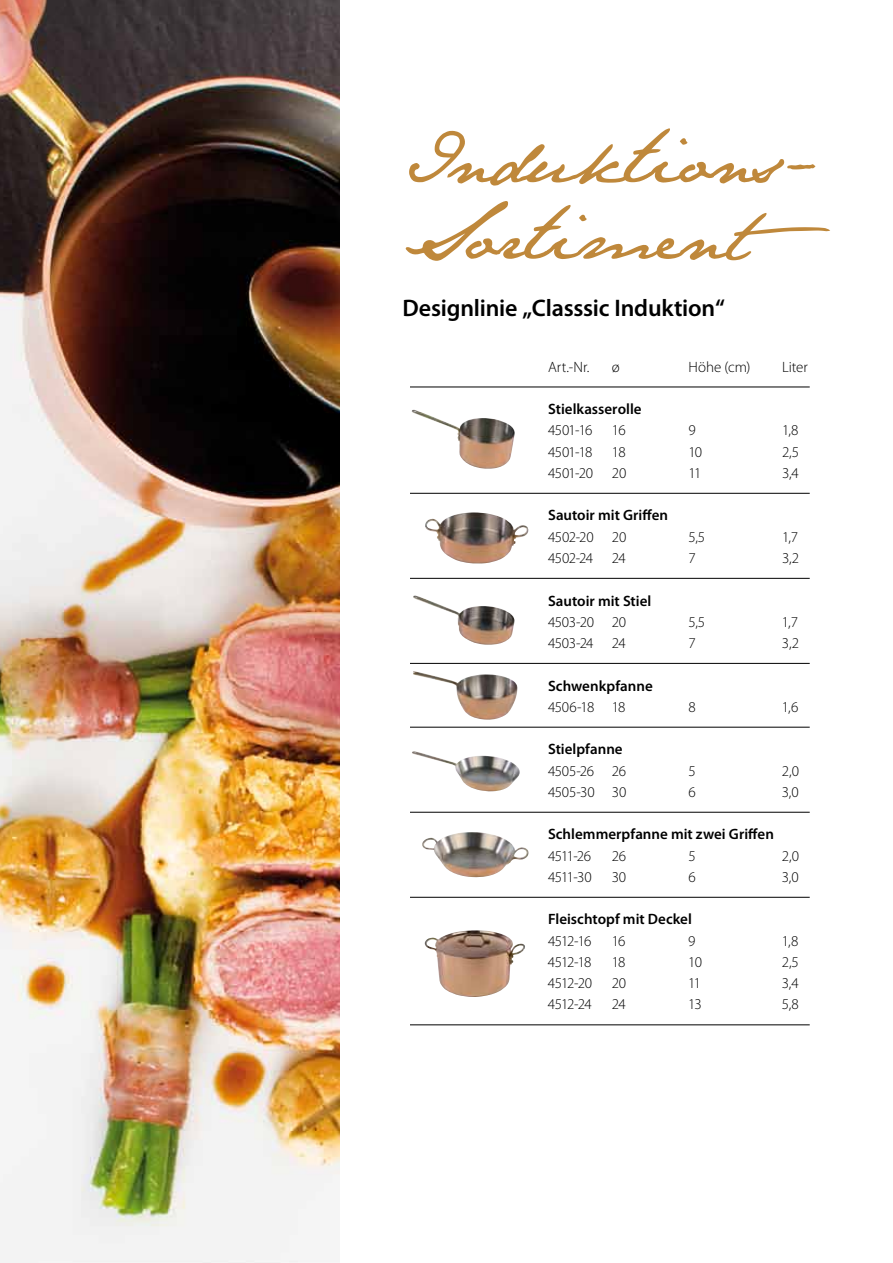
<style>
.page{position:relative;width:893px;height:1263px;background:#fff}
.page>*{position:absolute;margin:0;border:0;box-sizing:border-box;transform-origin:0 0}
.t1{font:66px/76.5px "Jane Austen";color:#bf883b}
.t2{font:600 24px "Myriad Pro";letter-spacing:-.01em;color:#000}
.t3{font:300 15px "Myriad Pro";letter-spacing:-.035em;color:#000}
.t4{font:600 15px "Myriad Pro";color:#000}
</style>
<div class="page">
<img style="left:0;top:0;width:339px;height:1263px">
<svg style="left:624px;top:128px;width:46px;height:54px"></svg>
<svg style="left:524px;top:205px;width:47px;height:54px"></svg>
<img style="left:411px;top:410px;width:104px;height:59px">
<img style="left:424px;top:930px;width:101px;height:67px">
<img style="left:425px;top:512px;width:103px;height:52px">
<hr style="left:410px;top:387px;width:400px;height:1px;background:#000">
<hr style="left:410px;top:493px;width:400px;height:1px;background:#000">
<hr style="left:410px;top:578px;width:400px;height:1px;background:#000">
<hr style="left:410px;top:663px;width:400px;height:1px;background:#000">
<hr style="left:410px;top:727px;width:400px;height:1px;background:#000">
<hr style="left:410px;top:812px;width:400px;height:1px;background:#000">
<hr style="left:410px;top:897px;width:400px;height:1px;background:#000">
<hr style="left:410px;top:1024px;width:400px;height:1px;background:#000">
<img style="left:413px;top:595px;width:102px;height:50px">
<img style="left:413px;top:671px;width:105px;height:49px">
<img style="left:412px;top:751px;width:108px;height:40px">
<img style="left:422px;top:832px;width:107px;height:45px">
<h1 class="t1" style="left:402px;top:121px;width:429px">Induk ions-<br>Sor iment</h1>
<h2 class="t2" style="left:403px;top:292px;width:324px">Designlinie „Classsic Induktion“</h2>
<p class="t3" style="left:548px;top:358px;width:43px">Art.-Nr.</p>
<p class="t3" style="left:612px;top:358px;width:9px">ø</p>
<p class="t3" style="left:688px;top:358px;width:63px">Höhe (cm)</p>
<p class="t3" style="left:782px;top:358px;width:27px">Liter</p>
<p class="t4" style="left:548px;top:400px;width:95px">Stielkasserolle</p>
<p class="t3" style="left:548px;top:422px;width:46px">4501-16</p>
<p class="t3" style="left:612px;top:422px;width:15px">16</p>
<p class="t3" style="left:688px;top:422px;width:9px">9</p>
<p class="t3" style="left:782px;top:422px;width:18px">1,8</p>
<p class="t3" style="left:548px;top:443px;width:46px">4501-18</p>
<p class="t3" style="left:612px;top:443px;width:15px">18</p>
<p class="t3" style="left:688px;top:443px;width:15px">10</p>
<p class="t3" style="left:782px;top:443px;width:19px">2,5</p>
<p class="t3" style="left:548px;top:465px;width:46px">4501-20</p>
<p class="t3" style="left:612px;top:465px;width:16px">20</p>
<p class="t3" style="left:688px;top:465px;width:14px">11</p>
<p class="t3" style="left:782px;top:465px;width:18px">3,4</p>
<p class="t4" style="left:548px;top:506px;width:122px">Sautoir mit Griffen</p>
<p class="t3" style="left:548px;top:528px;width:80px">4502-20 20</p>
<p class="t3" style="left:688px;top:528px;width:18px">5,5</p>
<p class="t3" style="left:782px;top:528px;width:18px">1,7</p>
<p class="t3" style="left:548px;top:550px;width:79px">4502-24 24</p>
<p class="t3" style="left:688px;top:550px;width:9px">7</p>
<p class="t3" style="left:782px;top:550px;width:19px">3,2</p>
<p class="t4" style="left:548px;top:591px;width:105px">Sautoir mit Stiel</p>
<p class="t3" style="left:548px;top:613px;width:80px">4503-20 20</p>
<p class="t3" style="left:688px;top:613px;width:18px">5,5</p>
<p class="t3" style="left:782px;top:613px;width:18px">1,7</p>
<p class="t3" style="left:548px;top:635px;width:79px">4503-24 24</p>
<p class="t3" style="left:688px;top:635px;width:9px">7</p>
<p class="t3" style="left:782px;top:635px;width:19px">3,2</p>
<p class="t4" style="left:548px;top:676px;width:106px">Schwenkpfanne</p>
<p class="t3" style="left:548px;top:698px;width:79px">4506-18 18</p>
<p class="t3" style="left:688px;top:698px;width:9px">8</p>
<p class="t3" style="left:782px;top:698px;width:18px">1,6</p>
<p class="t4" style="left:548px;top:740px;width:76px">Stielpfanne</p>
<p class="t3" style="left:548px;top:762px;width:80px">4505-26 26</p>
<p class="t3" style="left:688px;top:762px;width:9px">5</p>
<p class="t3" style="left:782px;top:762px;width:19px">2,0</p>
<p class="t3" style="left:548px;top:784px;width:80px">4505-30 30</p>
<p class="t3" style="left:688px;top:784px;width:9px">6</p>
<p class="t3" style="left:782px;top:784px;width:19px">3,0</p>
<p class="t4" style="left:548px;top:825px;width:227px">Schlemmerpfanne mit zwei Griffen</p>
<p class="t3" style="left:548px;top:847px;width:45px">4511-26</p>
<p class="t3" style="left:612px;top:847px;width:16px">26</p>
<p class="t3" style="left:688px;top:847px;width:9px">5</p>
<p class="t3" style="left:782px;top:847px;width:19px">2,0</p>
<p class="t3" style="left:548px;top:869px;width:45px">4511-30</p>
<p class="t3" style="left:612px;top:869px;width:16px">30</p>
<p class="t3" style="left:688px;top:869px;width:9px">6</p>
<p class="t3" style="left:782px;top:869px;width:19px">3,0</p>
<p class="t4" style="left:548px;top:910px;width:145px">Fleischtopf mit Deckel</p>
<p class="t3" style="left:548px;top:932px;width:45px">4512-16</p>
<p class="t3" style="left:612px;top:932px;width:15px">16</p>
<p class="t3" style="left:688px;top:932px;width:9px">9</p>
<p class="t3" style="left:782px;top:932px;width:18px">1,8</p>
<p class="t3" style="left:548px;top:954px;width:45px">4512-18</p>
<p class="t3" style="left:612px;top:954px;width:15px">18</p>
<p class="t3" style="left:688px;top:954px;width:15px">10</p>
<p class="t3" style="left:782px;top:954px;width:19px">2,5</p>
<p class="t3" style="left:548px;top:975px;width:46px">4512-20</p>
<p class="t3" style="left:612px;top:975px;width:16px">20</p>
<p class="t3" style="left:688px;top:975px;width:14px">11</p>
<p class="t3" style="left:782px;top:975px;width:18px">3,4</p>
<p class="t3" style="left:548px;top:996px;width:45px">4512-24</p>
<p class="t3" style="left:612px;top:996px;width:15px">24</p>
<p class="t3" style="left:688px;top:996px;width:15px">13</p>
<p class="t3" style="left:782px;top:996px;width:19px">5,8</p>
</div>
